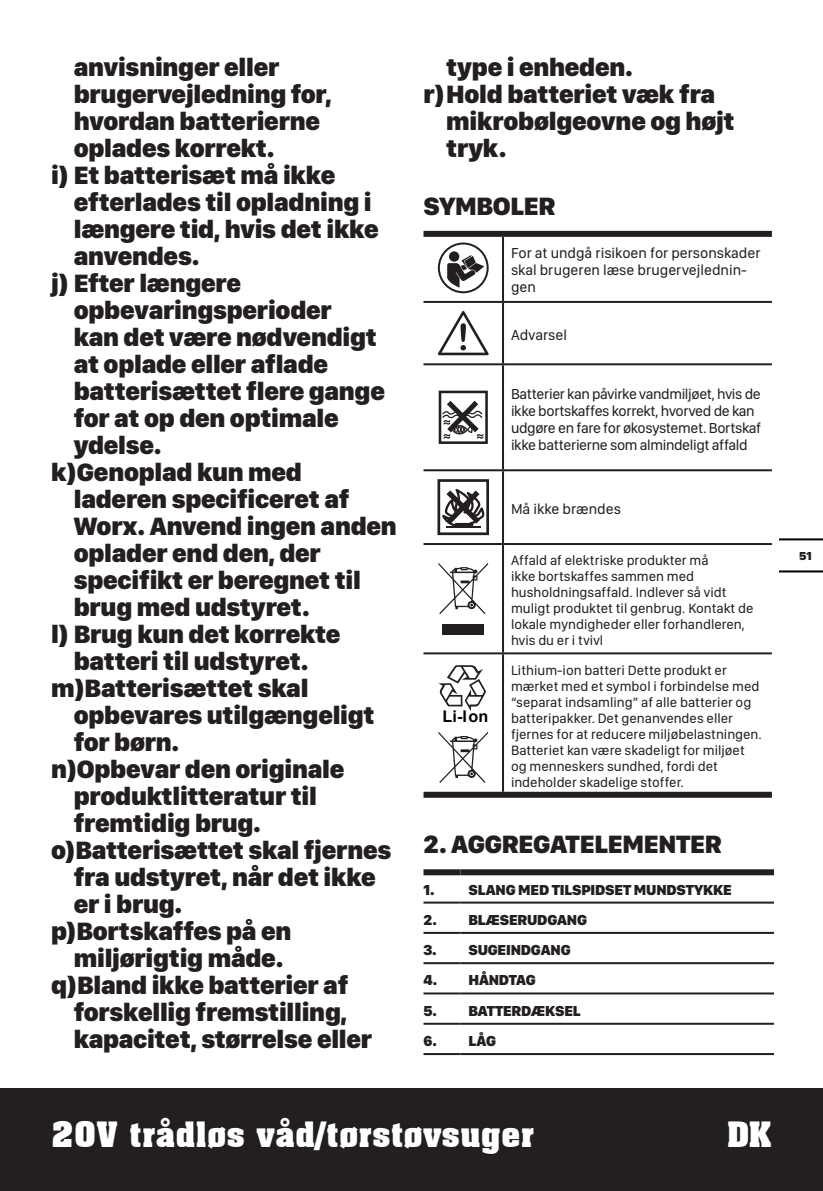
<style>
.page{position:relative;width:823px;height:1191px;background:#fff}
.page>*{position:absolute;margin:0;border:0;box-sizing:border-box;transform-origin:0 0}
.t1{font:700 34px "Aachen BT";color:#fff}
.t2{font:900 26px/27px "SF Compact Display";letter-spacing:-.01em;color:#231f20}
.t3{font:700 16.2px "Arial";color:#030303}
.t4{font:15px/17px "SF Compact Display";letter-spacing:-.025em;color:#231f20}
.t5{font:15px/17px "SF Compact Display";color:#231f20}
.t6{font:900 15px "SF Compact Display";letter-spacing:-.01em;color:#231f20}
.t7{font:14px/16px "SF Compact Display";color:#231f20}
.t8{font:900 12px "SF Compact Display";color:#231f20}
</style>
<div class="page">
<div style="left:0;top:1089px;width:822px;height:102px;background:#231f20"></div>
<hr style="left:779px;top:570px;width:43px;height:2px;background:#000">
<hr style="left:779px;top:538px;width:43px;height:2px;background:#000">
<hr style="left:423px;top:543px;width:79px;height:2px;background:#231f20">
<hr style="left:502px;top:543px;width:269px;height:2px;background:#231f20">
<hr style="left:501px;top:545px;width:2px;height:107px;background:#231f20">
<hr style="left:423px;top:652px;width:79px;height:2px;background:#231f20">
<hr style="left:502px;top:652px;width:269px;height:2px;background:#231f20">
<hr style="left:501px;top:654px;width:2px;height:137px;background:#231f20">
<hr style="left:501px;top:237px;width:2px;height:64px;background:#231f20">
<hr style="left:423px;top:301px;width:79px;height:2px;background:#231f20">
<hr style="left:502px;top:301px;width:269px;height:2px;background:#231f20">
<hr style="left:501px;top:303px;width:2px;height:60px;background:#231f20">
<hr style="left:423px;top:363px;width:79px;height:2px;background:#231f20">
<hr style="left:502px;top:363px;width:269px;height:2px;background:#231f20">
<hr style="left:501px;top:365px;width:2px;height:104px;background:#231f20">
<hr style="left:423px;top:469px;width:79px;height:2px;background:#231f20">
<hr style="left:502px;top:469px;width:269px;height:2px;background:#231f20">
<hr style="left:501px;top:471px;width:2px;height:72px;background:#231f20">
<div style="left:423px;top:231px;width:79px;height:6px;background:#231f20"></div>
<div style="left:502px;top:231px;width:269px;height:6px;background:#231f20"></div>
<div style="left:423px;top:791px;width:79px;height:6px;background:#231f20"></div>
<div style="left:502px;top:791px;width:269px;height:6px;background:#231f20"></div>
<svg style="left:438px;top:243px;width:49px;height:49px"></svg>
<div style="left:437px;top:242px;width:51px;height:51px;border:2px solid #231f20;border-radius:50%"></div>
<svg style="left:448px;top:251px;width:11px;height:11px"></svg>
<svg style="left:447px;top:255px;width:37px;height:32px"></svg>
<svg style="left:437px;top:311px;width:51px;height:44px"></svg>
<svg style="left:438px;top:391px;width:49px;height:53px"></svg>
<svg style="left:437px;top:479px;width:51px;height:56px"></svg>
<svg style="left:438px;top:562px;width:50px;height:52px"></svg>
<div style="left:442px;top:624px;width:41px;height:11px;background:#231f20"></div>
<svg style="left:438px;top:665px;width:48px;height:46px"></svg>
<svg style="left:438px;top:731px;width:50px;height:52px"></svg>
<hr style="left:423px;top:901px;width:37px;height:2px;background:#231f20">
<hr style="left:460px;top:901px;width:313px;height:2px;background:#231f20">
<hr style="left:423px;top:932px;width:37px;height:2px;background:#231f20">
<hr style="left:460px;top:932px;width:313px;height:2px;background:#231f20">
<hr style="left:423px;top:962px;width:37px;height:2px;background:#231f20">
<hr style="left:460px;top:962px;width:313px;height:2px;background:#231f20">
<hr style="left:423px;top:992px;width:37px;height:2px;background:#231f20">
<hr style="left:460px;top:992px;width:313px;height:2px;background:#231f20">
<hr style="left:423px;top:1022px;width:37px;height:2px;background:#231f20">
<hr style="left:460px;top:1022px;width:313px;height:2px;background:#231f20">
<hr style="left:423px;top:1053px;width:37px;height:2px;background:#231f20">
<hr style="left:460px;top:1053px;width:313px;height:2px;background:#231f20">
<div style="left:423px;top:869px;width:37px;height:6px;background:#231f20"></div>
<div style="left:460px;top:869px;width:313px;height:6px;background:#231f20"></div>
<p class="t2" style="left:74px;top:52px;width:259px">anvisninger eller brugervejledning for, hvordan batterierne oplades korrekt.</p>
<p class="t2" style="left:74px;top:160px;width:306px;text-indent:-23px">i) Et batterisæt må ikke efterlades til opladning i længere tid, hvis det ikke anvendes.</p>
<p class="t2" style="left:74px;top:268px;width:312px;text-indent:-23px">j) Efter længere opbevaringsperioder<br>kan det være nødvendigt at oplade eller aflade batterisættet flere gange for at op den optimale ydelse.</p>
<p class="t2" style="left:74px;top:457px;width:324px;text-indent:-23px">k)Genoplad kun med laderen specificeret af<br>Worx. Anvend ingen anden oplader end den, der specifikt er beregnet til brug med udstyret.</p>
<p class="t2" style="left:51px;top:619px;width:291px;text-align:center">l) Brug kun det korrekte batteri til udstyret.</p>
<p class="t2" style="left:74px;top:673px;width:302px;text-indent:-23px">m)Batterisættet skal opbevares utilgængeligt for børn.</p>
<p class="t2" style="left:74px;top:754px;width:272px;text-indent:-23px">n)Opbevar den originale produktlitteratur til fremtidig brug.</p>
<p class="t2" style="left:74px;top:835px;width:319px;text-indent:-23px">o)Batterisættet skal fjernes fra udstyret, når det ikke er i brug.</p>
<p class="t2" style="left:51px;top:916px;width:242px;text-align:center">p)Bortskaffes på en miljørigtig måde.</p>
<p class="t2" style="left:74px;top:970px;width:300px;text-indent:-23px">q)Bland ikke batterier af forskellig fremstilling, kapacitet, størrelse eller</p>
<p class="t2" style="left:446px;top:52px;width:188px">type i enheden.</p>
<p class="t2" style="left:446px;top:79px;width:290px;text-indent:-23px">r)Hold batteriet væk fra mikrobølgeovne og højt tryk.</p>
<p class="t2" style="left:423px;top:191px;width:133px">SYMBOLER</p>
<p class="t5" style="left:510px;top:244px;width:251px">For at undgå risikoen for personskader skal brugeren læse brugervejlednin&shy;gen</p>
<p class="t5" style="left:510px;top:326px;width:57px">Advarsel</p>
<p class="t4" style="left:510px;top:384px;width:251px">Batterier kan påvirke vandmiljøet, hvis de ikke bortskaffes korrekt, hvorved de kan udgøre en fare for økosystemet. Bortskaf ikke batterierne som almindeligt affald</p>
<p class="t5" style="left:510px;top:500px;width:111px">Må ikke brændes</p>
<p class="t3" style="left:442px;top:705px;width:47px">Li-Ion</p>
<p class="t7" style="left:510px;top:552px;width:244px">Affald af elektriske produkter må<br>ikke bortskaffes sammen med husholdningsaffald. Indlever så vidt muligt produktet til genbrug. Kontakt de lokale myndigheder eller forhandleren, hvis du er i tvivl</p>
<p class="t7" style="left:510px;top:661px;width:252px">Lithium-ion batteri Dette produkt er mærket med et symbol i forbindelse med “separat indsamling” af alle batterier og batteripakker. Det genanvendes eller fjernes for at reducere miljøbelastningen.<br>Batteriet kan være skadeligt for miljøet og menneskers sundhed, fordi det indeholder skadelige stoffer.</p>
<p class="t2" style="left:423px;top:829px;width:299px">2. AGGREGATELEMENTER</p>
<p class="t6" style="left:423px;top:878px;width:13px">1.</p>
<p class="t6" style="left:468px;top:878px;width:264px">SLANG MED TILSPIDSET MUNDSTYKKE</p>
<p class="t6" style="left:423px;top:909px;width:15px">2.</p>
<p class="t6" style="left:468px;top:909px;width:120px">BLÆSERUDGANG</p>
<p class="t6" style="left:423px;top:939px;width:15px">3.</p>
<p class="t6" style="left:468px;top:939px;width:104px">SUGEINDGANG</p>
<p class="t6" style="left:423px;top:969px;width:15px">4.</p>
<p class="t6" style="left:468px;top:969px;width:69px">HÅNDTAG</p>
<p class="t6" style="left:423px;top:1000px;width:15px">5.</p>
<p class="t6" style="left:468px;top:1000px;width:114px">BATTERDÆKSEL</p>
<p class="t6" style="left:423px;top:1030px;width:15px">6.</p>
<p class="t6" style="left:468px;top:1030px;width:29px">LÅG</p>
<h1 class="t1" style="left:51px;top:1113px;width:484px">20V trådløs våd/tørstøvsuger</h1>
<h1 class="t1" style="left:726px;top:1113px;width:46px">DK</h1>
<p class="t8" style="left:798px;top:548px;width:14px">51</p>
</div>
